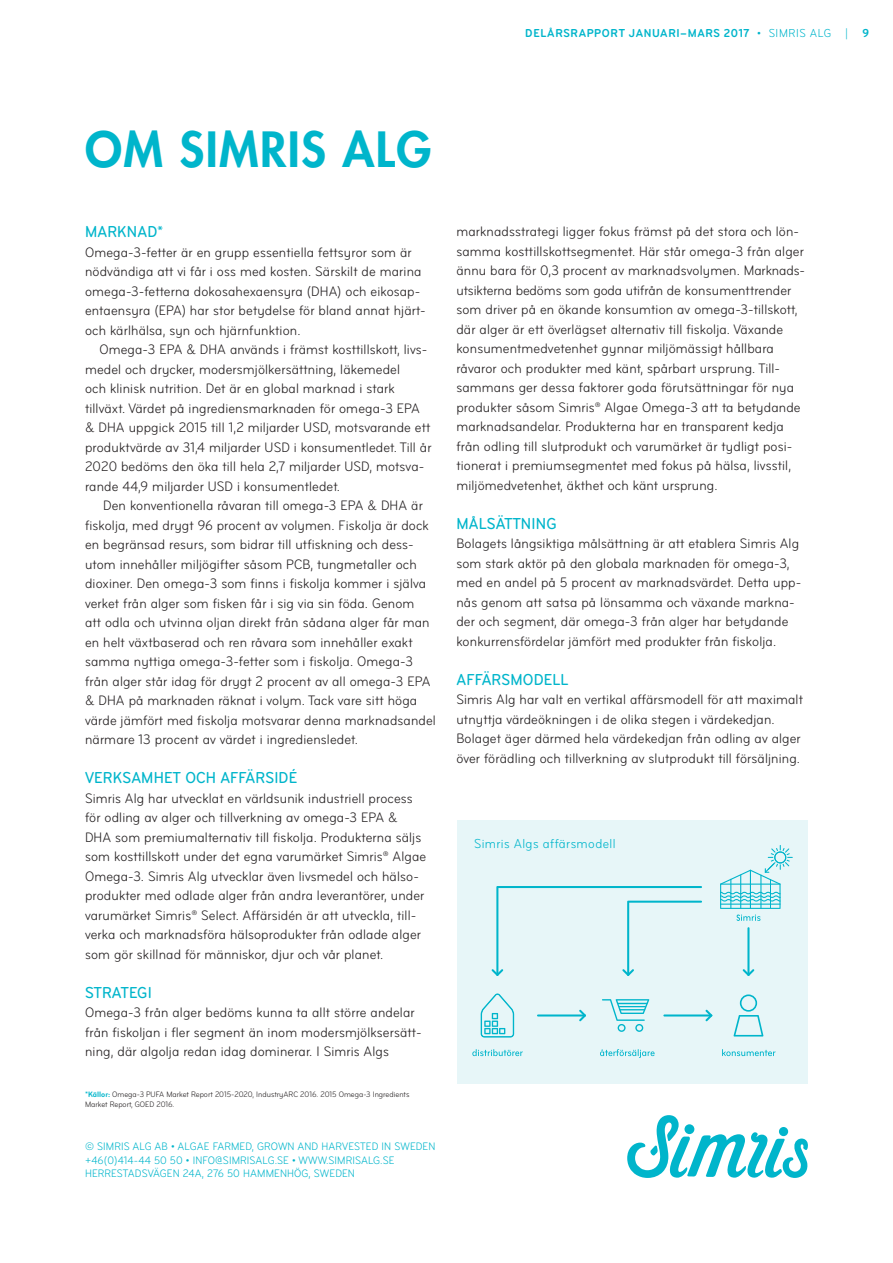
<style>
.page{position:relative;width:893px;height:1263px;background:#fff}
.page>*{position:absolute;margin:0;border:0;box-sizing:border-box;transform-origin:0 0}
.Stor_mellanrubrik_Fu{font:800 47.25px "Futura Std";letter-spacing:.03em;color:#00b5cb}
.Mellanrubrik_11_13{font:500 condensed 16.5px "Bryant";letter-spacing:.01em;color:#00b5cb}
.brödtext_9_5_13{font:condensed 14.25px/19.5px "Bryant";letter-spacing:.01em;color:#231f20}
.Tabellformat{font:condensed 13.5px "Bryant";letter-spacing:.03em;color:#00b5cb}
.t1{font:700 condensed 12px "Bryant";letter-spacing:.055em;color:#00b5cb}
.brödtext_9_5_13-2{font:condensed 11.25px "Bryant";letter-spacing:.01em;color:#00b5cb}
.faktatext_bildtext{font:condensed 8.25px "Bryant";color:#231f20}
.s1{font-weight:400}
.s2{font-weight:700;color:#00b5cb}
</style>
<div class="page">
<div style="left:457px;top:820px;width:351px;height:264px;background:#e7f6f8"></div>
<hr style="left:537px;top:1014px;width:49px;height:2px;background:#00b5cb">
<svg style="left:579px;top:1010px;width:7px;height:11px"></svg>
<hr style="left:663px;top:1014px;width:49px;height:2px;background:#00b5cb">
<svg style="left:705px;top:1010px;width:7px;height:11px"></svg>
<svg style="left:492px;top:886px;width:210px;height:90px"></svg>
<hr style="left:747px;top:927px;width:2px;height:49px;background:#00b5cb">
<svg style="left:743px;top:969px;width:11px;height:7px"></svg>
<svg style="left:481px;top:993px;width:33px;height:44px"></svg>
<svg style="left:602px;top:999px;width:47px;height:33px"></svg>
<svg style="left:733px;top:994px;width:30px;height:42px"></svg>
<svg style="left:472px;top:1049px;width:51px;height:7px"></svg>
<svg style="left:600px;top:1049px;width:55px;height:9px"></svg>
<svg style="left:722px;top:1049px;width:54px;height:7px"></svg>
<svg style="left:720px;top:845px;width:73px;height:76px"></svg>
<svg style="left:627px;top:1115px;width:181px;height:63px"></svg>
<p class="t1" style="left:525px;top:25px;width:345px">DELÅRSRAPPORT JANUARI–MARS 2017 <span class="s1">• SIMRIS ALG |</span> 9</p>
<p class="Stor_mellanrubrik_Fu" style="left:85px;top:119px;width:348px">OM SIMRIS ALG</p>
<p class="Mellanrubrik_11_13" style="left:85px;top:222px;width:80px">MARKNAD*</p>
<p class="brödtext_9_5_13" style="left:85px;top:243px;width:342px">Omega-3-fetter är en grupp essentiella fettsyror som är nödvändiga att vi får i oss med kosten. Särskilt de marina omega-3-fetterna dokosahexaensyra (DHA) och eikosap&shy;entaensyra (EPA) har stor betydelse för bland annat hjärt&shy;och kärlhälsa, syn och hjärnfunktion.</p>
<p class="brödtext_9_5_13" style="left:85px;top:340px;width:348px;text-indent:14px">Omega-3 EPA &amp; DHA används i främst kosttillskott, livs&shy;medel och drycker, modersmjölkersättning, läkemedel<br>och klinisk nutrition. Det är en global marknad i stark tillväxt. Värdet på ingrediensmarknaden för omega-3 EPA &amp; DHA uppgick 2015 till 1,2 miljarder USD, motsvarande ett produktvärde av 31,4 miljarder USD i konsumentledet. Till år 2020 bedöms den öka till hela 2,7 miljarder USD, motsva&shy;rande 44,9 miljarder USD i konsumentledet.</p>
<p class="brödtext_9_5_13" style="left:85px;top:496px;width:352px;text-indent:18px">Den konventionella råvaran till omega-3 EPA &amp; DHA är fiskolja, med drygt 96 procent av volymen. Fiskolja är dock en begränsad resurs, som bidrar till utfiskning och dess&shy;utom innehåller miljögifter såsom PCB, tungmetaller och dioxiner. Den omega-3 som finns i fiskolja kommer i själva verket från alger som fisken får i sig via sin föda. Genom<br>att odla och utvinna oljan direkt från sådana alger får man en helt växtbaserad och ren råvara som innehåller exakt samma nyttiga omega-3-fetter som i fiskolja. Omega-3 från alger står idag för drygt 2 procent av all omega-3 EPA &amp; DHA på marknaden räknat i volym. Tack vare sitt höga värde jämfört med fiskolja motsvarar denna marknadsandel närmare 13 procent av värdet i ingrediensledet.</p>
<p class="Mellanrubrik_11_13" style="left:85px;top:768px;width:214px">VERKSAMHET OCH AFFÄRSIDÉ</p>
<p class="brödtext_9_5_13" style="left:85px;top:789px;width:329px">Simris Alg har utvecklat en världsunik industriell process</p>
<p class="brödtext_9_5_13" style="left:85px;top:808px;width:343px">för odling av alger och tillverkning av omega-3 EPA &amp; DHA som premiumalternativ till fiskolja. Produkterna säljs som kosttillskott under det egna varumärket Simris® Algae Omega-3. Simris Alg utvecklar även livsmedel och hälso&shy;produkter med odlade alger från andra leverantörer, under varumärket Simris® Select. Affärsidén är att utveckla, till&shy;verka och marknadsföra hälsoprodukter från odlade alger som gör skillnad för människor, djur och vår planet.</p>
<p class="Mellanrubrik_11_13" style="left:85px;top:982px;width:68px">STRATEGI</p>
<p class="brödtext_9_5_13" style="left:85px;top:1003px;width:336px">Omega-3 från alger bedöms kunna ta allt större andelar från fiskoljan i fler segment än inom modersmjölksersätt&shy;ning, där algolja redan idag dominerar. I Simris Algs</p>
<p class="faktatext_bildtext" style="left:85px;top:1089px;width:326px"><span class="s2">*Källor:</span> Omega-3 PUFA Market Report 2015-2020, IndustryARC 2016. 2015 Omega-3 Ingredients</p>
<p class="faktatext_bildtext" style="left:85px;top:1100px;width:91px">Market Report, GOED 2016.</p>
<p class="brödtext_9_5_13-2" style="left:85px;top:1140px;width:352px">© SIMRIS ALG AB • ALGAE FARMED, GROWN AND HARVESTED IN SWEDEN</p>
<p class="brödtext_9_5_13-2" style="left:85px;top:1153px;width:311px">+46(0)414-44 50 50 • INFO@SIMRISALG.SE • WWW.SIMRISALG.SE</p>
<p class="brödtext_9_5_13-2" style="left:85px;top:1167px;width:271px">HERRESTADSVÄGEN 24A, 276 50 HAMMENHÖG, SWEDEN</p>
<p class="brödtext_9_5_13" style="left:456px;top:222px;width:350px">marknadsstrategi ligger fokus främst på det stora och lön&shy;samma kosttillskottsegmentet. Här står omega-3 från alger ännu bara för 0,3 procent av marknadsvolymen. Marknads&shy;utsikterna bedöms som goda utifrån de konsumenttrender som driver på en ökande konsumtion av omega-3-tillskott, där alger är ett överlägset alternativ till fiskolja. Växande konsumentmedvetenhet gynnar miljömässigt hållbara råvaror och produkter med känt, spårbart ursprung. Till&shy;sammans ger dessa faktorer goda förutsättningar för nya produkter såsom Simris® Algae Omega-3 att ta betydande marknadsandelar. Produkterna har en transparent kedja från odling till slutprodukt och varumärket är tydligt posi&shy;tionerat i premiumsegmentet med fokus på hälsa, livsstil, miljömedvetenhet, äkthet och känt ursprung.</p>
<p class="Mellanrubrik_11_13" style="left:456px;top:513px;width:102px">MÅLSÄTTNING</p>
<p class="brödtext_9_5_13" style="left:456px;top:534px;width:346px">Bolagets långsiktiga målsättning är att etablera Simris Alg som stark aktör på den globala marknaden för omega-3, med en andel på 5 procent av marknadsvärdet. Detta upp&shy;nås genom att satsa på lönsamma och växande markna&shy;der och segment, där omega-3 från alger har betydande konkurrensfördelar jämfört med produkter från fiskolja.</p>
<p class="Mellanrubrik_11_13" style="left:456px;top:669px;width:114px">AFFÄRSMODELL</p>
<p class="brödtext_9_5_13" style="left:456px;top:690px;width:348px">Simris Alg har valt en vertikal affärsmodell för att maximalt utnyttja värdeökningen i de olika stegen i värdekedjan.<br>Bolaget äger därmed hela värdekedjan från odling av alger över förädling och tillverkning av slutprodukt till försäljning.</p>
<p class="Tabellformat" style="left:474px;top:836px;width:143px">Simris Algs affärsmodell</p>
</div>
